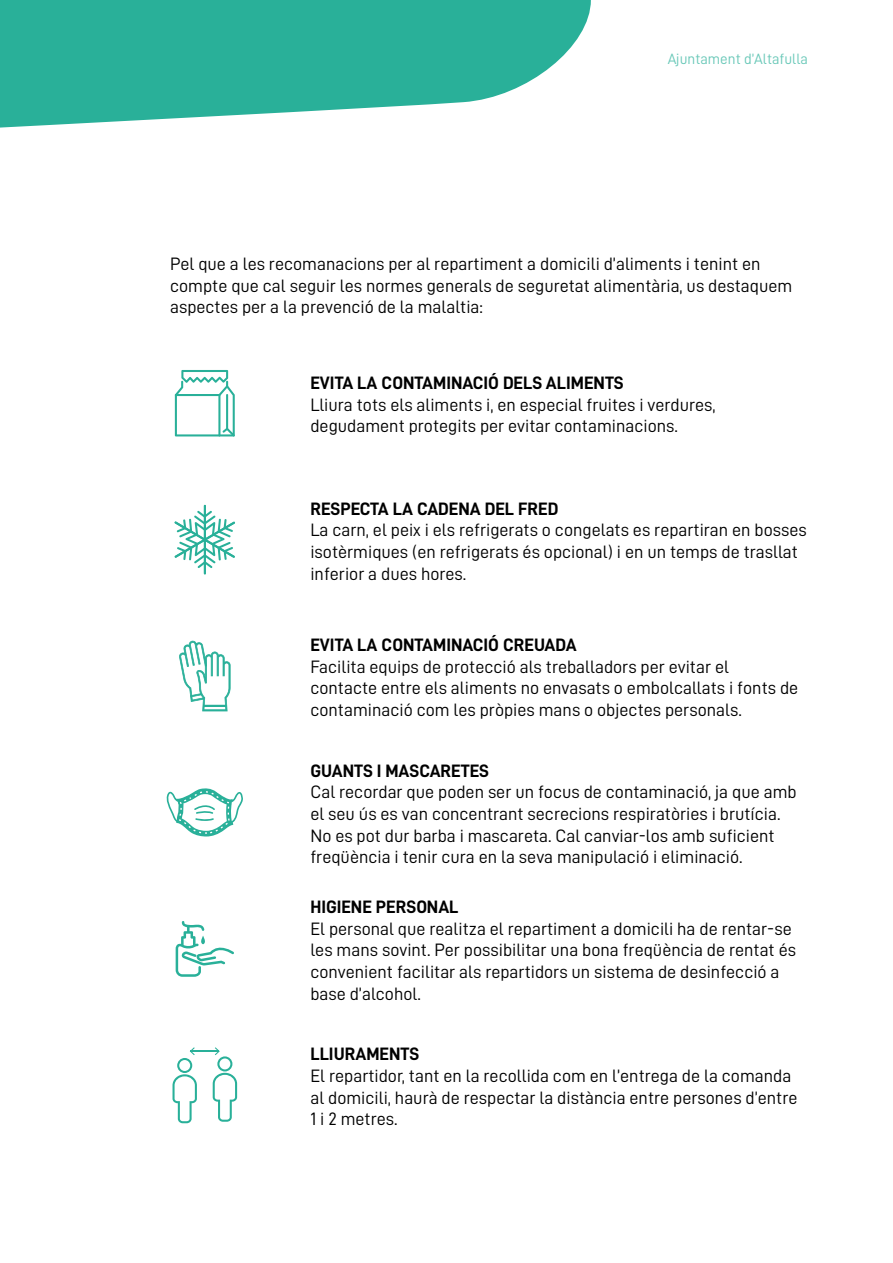
<style>
.page{position:relative;width:893px;height:1263px;background:#fff}
.page>*{position:absolute;margin:0;border:0;box-sizing:border-box;transform-origin:0 0}
.t1{font:18px/21.6px "D DIN";color:#000}
.t2{font:18px "D DIN Bold";color:#000}
.t3{font:15px "D DIN";color:#69c8b8}
</style>
<div class="page">
<svg style="left:0;top:0;width:591px;height:128px;fill:#29b099"></svg>
<svg style="left:175px;top:370px;width:60px;height:66px"></svg>
<hr style="left:204px;top:505px;width:2px;height:69px;background:#29b099">
<svg style="left:174px;top:511px;width:61px;height:57px"></svg>
<svg style="left:179px;top:640px;width:52px;height:71px"></svg>
<svg style="left:166px;top:788px;width:77px;height:48px"></svg>
<svg style="left:176px;top:921px;width:58px;height:56px"></svg>
<svg style="left:173px;top:1047px;width:64px;height:76px"></svg>
<p class="t3" style="left:668px;top:50px;width:142px">Ajuntament d’Altafulla</p>
<p class="t1" style="left:170px;top:253px;width:624px">Pel que a les recomanacions per al repartiment a domicili d’aliments i tenint en compte que cal seguir les normes generals de seguretat alimentària, us destaquem aspectes per a la prevenció de la malaltia:</p>
<p class="t2" style="left:310px;top:373px;width:315px">EVITA LA CONTAMINACIÓ DELS ALIMENTS</p>
<p class="t1" style="left:310px;top:393px;width:407px">Lliura tots els aliments i, en especial fruites i verdures, degudament protegits per evitar contaminacions.</p>
<p class="t2" style="left:310px;top:498px;width:250px">RESPECTA LA CADENA DEL FRED</p>
<p class="t1" style="left:310px;top:519px;width:498px">La carn, el peix i els refrigerats o congelats es repartiran en bosses isotèrmiques (en refrigerats és opcional) i en un temps de trasllat inferior a dues hores.</p>
<p class="t2" style="left:310px;top:635px;width:268px">EVITA LA CONTAMINACIÓ CREUADA</p>
<p class="t1" style="left:310px;top:655px;width:489px">Facilita equips de protecció als treballadors per evitar el contacte entre els aliments no envasats o embolcallats i fonts de contaminació com les pròpies mans o objectes personals.</p>
<p class="t2" style="left:310px;top:761px;width:180px">GUANTS I MASCARETES</p>
<p class="t1" style="left:310px;top:781px;width:488px">Cal recordar que poden ser un focus de contaminació, ja que amb el seu ús es van concentrant secrecions respiratòries i brutícia.<br>No es pot dur barba i mascareta. Cal canviar-los amb suficient freqüència i tenir cura en la seva manipulació i eliminació.</p>
<p class="t2" style="left:310px;top:897px;width:150px">HIGIENE PERSONAL</p>
<p class="t1" style="left:310px;top:917px;width:487px">El personal que realitza el repartiment a domicili ha de rentar-se les mans sovint. Per possibilitar una bona freqüència de rentat és convenient facilitar als repartidors un sistema de desinfecció a base d’alcohol.</p>
<p class="t2" style="left:310px;top:1044px;width:110px">LLIURAMENTS</p>
<p class="t1" style="left:310px;top:1065px;width:489px">El repartidor, tant en la recollida com en l’entrega de la comanda al domicili, haurà de respectar la distància entre persones d’entre<br>1 i 2 metres.</p>
</div>
